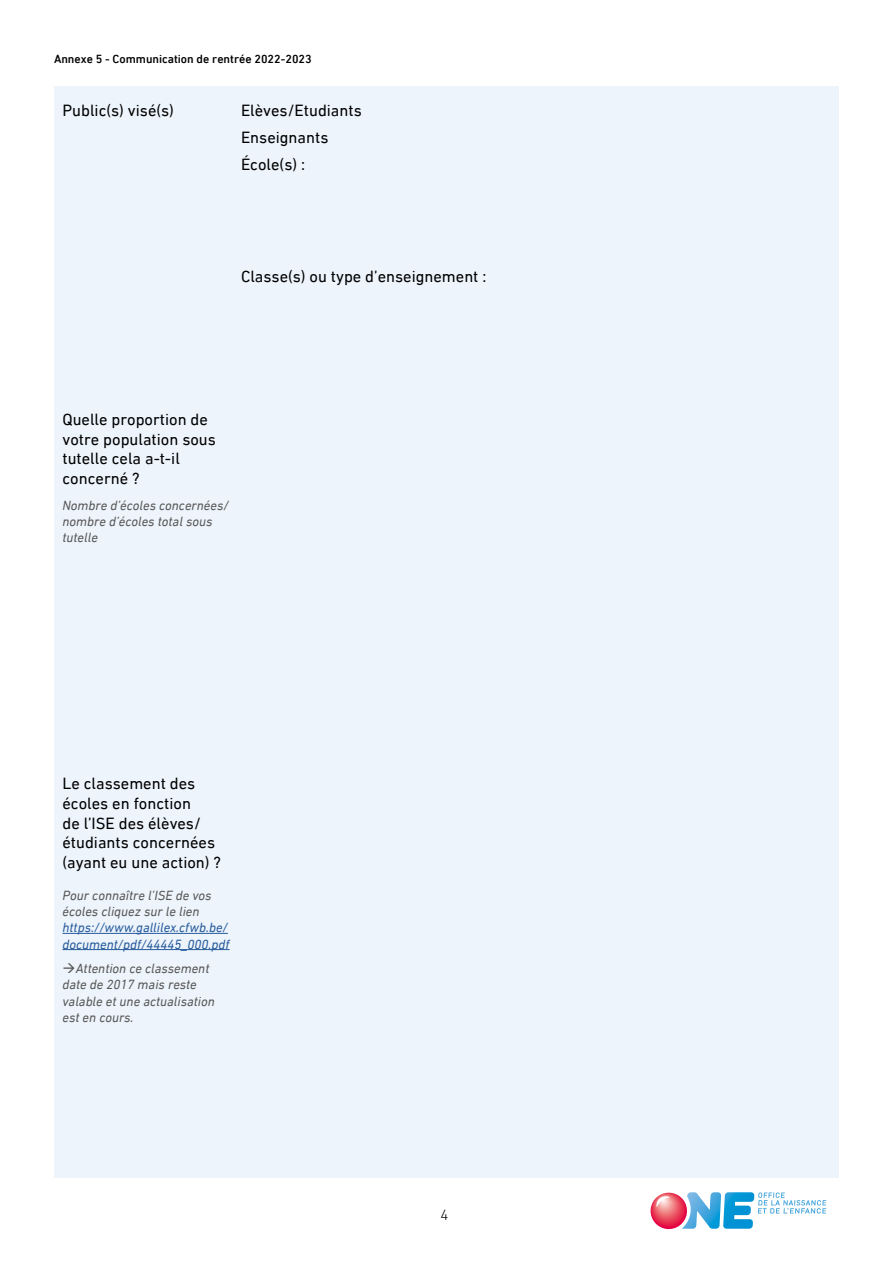
<style>
.page{position:relative;width:893px;height:1263px;background:#fff}
.page>*{position:absolute;margin:0;border:0;box-sizing:border-box;transform-origin:0 0}
.Texte_formulaire{font:16.5px/19.8px "DIN Next LT Pro";color:#000}
.t1{font:300 15px "DIN Next LT Pro";color:#000}
.Texte_courant{font:italic 13.5px/16.2px "DIN Next LT Pro";color:#575756}
.Texte_courant-2{font:italic 13.5px/16.2px "DIN Next LT Pro";color:#275b9b}
.t2{font:500 12px "DIN Next LT Pro";color:#000}
.s1{color:#575756}
</style>
<div class="page">
<svg style="left:651px;top:1192px;width:175px;height:38px"></svg>
<div style="left:54px;top:86px;width:785px;height:1092px;background:#edf4fc"></div>
<hr style="left:63px;top:933px;width:165px;height:1px;background:#275b9b">
<hr style="left:63px;top:949px;width:167px;height:1px;background:#275b9b">
<p class="t2" style="left:54px;top:52px;width:259px">Annexe 5 - Communication de rentrée 2022-2023</p>
<p class="Texte_formulaire" style="left:63px;top:100px;width:113px">Public(s) visé(s)</p>
<p class="Texte_formulaire" style="left:241px;top:100px;width:122px">Elèves/Etudiants</p>
<p class="Texte_formulaire" style="left:241px;top:127px;width:89px">Enseignants</p>
<p class="Texte_formulaire" style="left:241px;top:154px;width:66px">École(s) :</p>
<p class="Texte_formulaire" style="left:241px;top:266px;width:247px">Classe(s) ou type d’enseignement :</p>
<p class="Texte_formulaire" style="left:63px;top:409px;width:155px">Quelle proportion de votre population sous tutelle cela a-t-il concerné ?</p>
<p class="Texte_courant" style="left:63px;top:497px;width:168px">Nombre d’écoles concernées/ nombre d’écoles total sous tutelle</p>
<p class="Texte_formulaire" style="left:63px;top:773px;width:160px">Le classement des écoles en fonction<br>de l’ISE des élèves/ étudiants concernées (ayant eu une action) ?</p>
<p class="Texte_courant-2" style="left:63px;top:887px;width:169px"><span class="s1">Pour connaître l’ISE de vos écoles cliquez sur le lien </span>https://www.gallilex.cfwb.be/ document/pdf/44445_000.pdf</p>
<p class="Texte_courant" style="left:63px;top:960px;width:154px">→Attention ce classement date de 2017 mais reste valable et une actualisation est en cours.</p>
<p class="t1" style="left:441px;top:1206px;width:9px">4</p>
</div>
